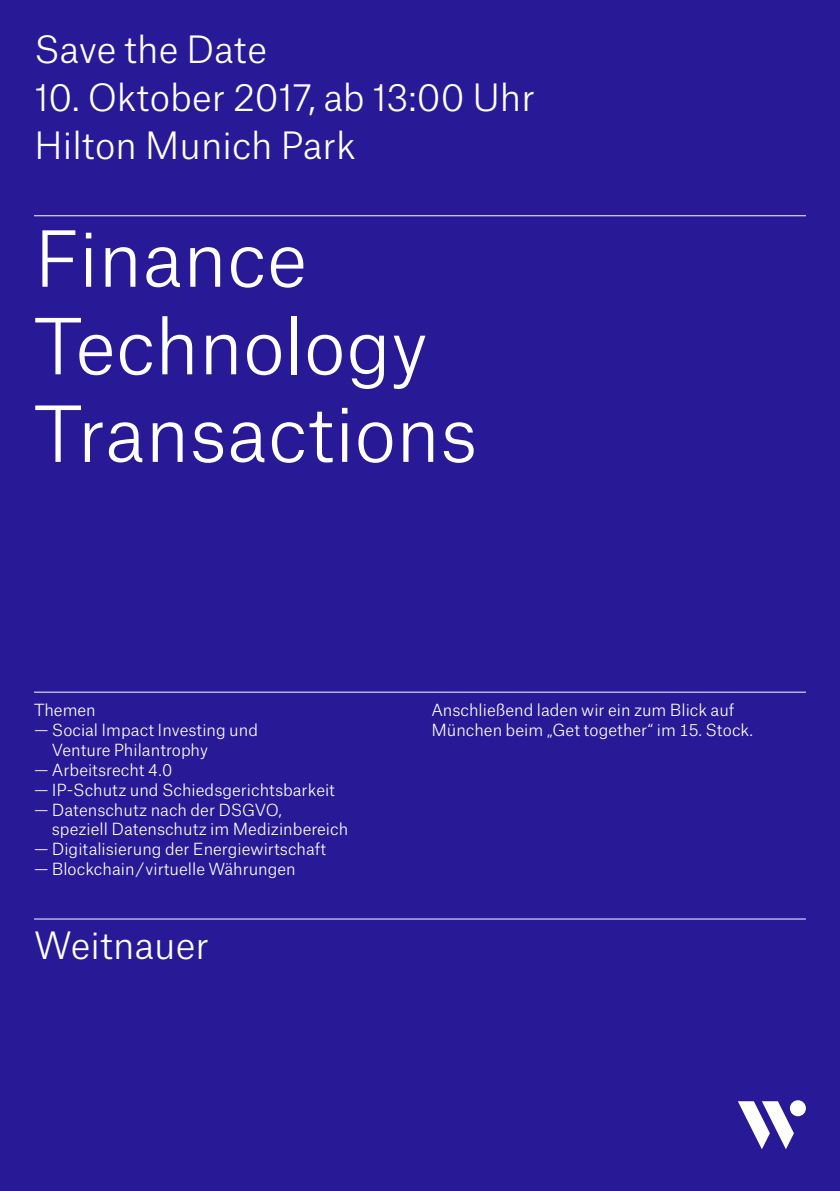
<style>
.page{position:relative;width:840px;height:1191px;background:#fff}
.page>*{position:absolute;margin:0;border:0;box-sizing:border-box;transform-origin:0 0}
.Weitnauer_Wortmarke{font:300 73.8px/87.6px "Atlas Grotesk";color:#fff}
.Weitnauer_Wortmarke-2{font:300 36px "Atlas Grotesk";color:#fff}
.Weitnauer_8_10_Grau{font:300 16px/19.8px "Atlas Grotesk";color:#fff}
</style>
<div class="page">
<div style="left:0;top:0;width:839px;height:1191px;background:#281996"></div>
<hr style="left:34px;top:918px;width:771px;height:1px;background:#fff">
<hr style="left:34px;top:692px;width:771px;height:1px;background:#fff">
<hr style="left:34px;top:215px;width:771px;height:1px;background:#fff">
<svg style="left:738px;top:1101px;width:55px;height:48px"></svg>
<div style="left:789px;top:1100px;width:16px;height:16px;background:#fff;border-radius:50%"></div>
<p class="Weitnauer_Wortmarke-2" style="left:34px;top:21px;width:234px">Save the Date</p>
<p class="Weitnauer_Wortmarke-2" style="left:34px;top:69px;width:502px">10. Oktober 2017, ab 13:00 Uhr</p>
<p class="Weitnauer_Wortmarke-2" style="left:34px;top:117px;width:323px">Hilton Munich Park</p>
<p class="Weitnauer_Wortmarke" style="left:34px;top:208px;width:444px">Finance<br>Technology<br>Transactions</p>
<p class="Weitnauer_8_10_Grau" style="left:34px;top:698px;width:63px">Themen</p>
<p class="Weitnauer_8_10_Grau" style="left:52px;top:718px;width:207px;text-indent:-18px">— Social Impact Investing und<br>Venture Philantrophy</p>
<p class="Weitnauer_8_10_Grau" style="left:34px;top:758px;width:139px">— Arbeitsrecht 4.0</p>
<p class="Weitnauer_8_10_Grau" style="left:34px;top:778px;width:302px">— IP-Schutz und Schiedsgerichtsbarkeit</p>
<p class="Weitnauer_8_10_Grau" style="left:52px;top:798px;width:298px;text-indent:-18px">— Datenschutz nach der DSGVO,<br>speziell Datenschutz im Medizinbereich</p>
<p class="Weitnauer_8_10_Grau" style="left:34px;top:837px;width:293px">— Digitalisierung der Energiewirtschaft</p>
<p class="Weitnauer_8_10_Grau" style="left:34px;top:857px;width:263px">— Blockchain / virtuelle Währungen</p>
<p class="Weitnauer_Wortmarke-2" style="left:34px;top:917px;width:176px">Weitnauer</p>
<p class="Weitnauer_8_10_Grau" style="left:431px;top:698px;width:323px">Anschließend laden wir ein zum Blick auf<br>München beim „Get together“ im 15. Stock.</p>
</div>
